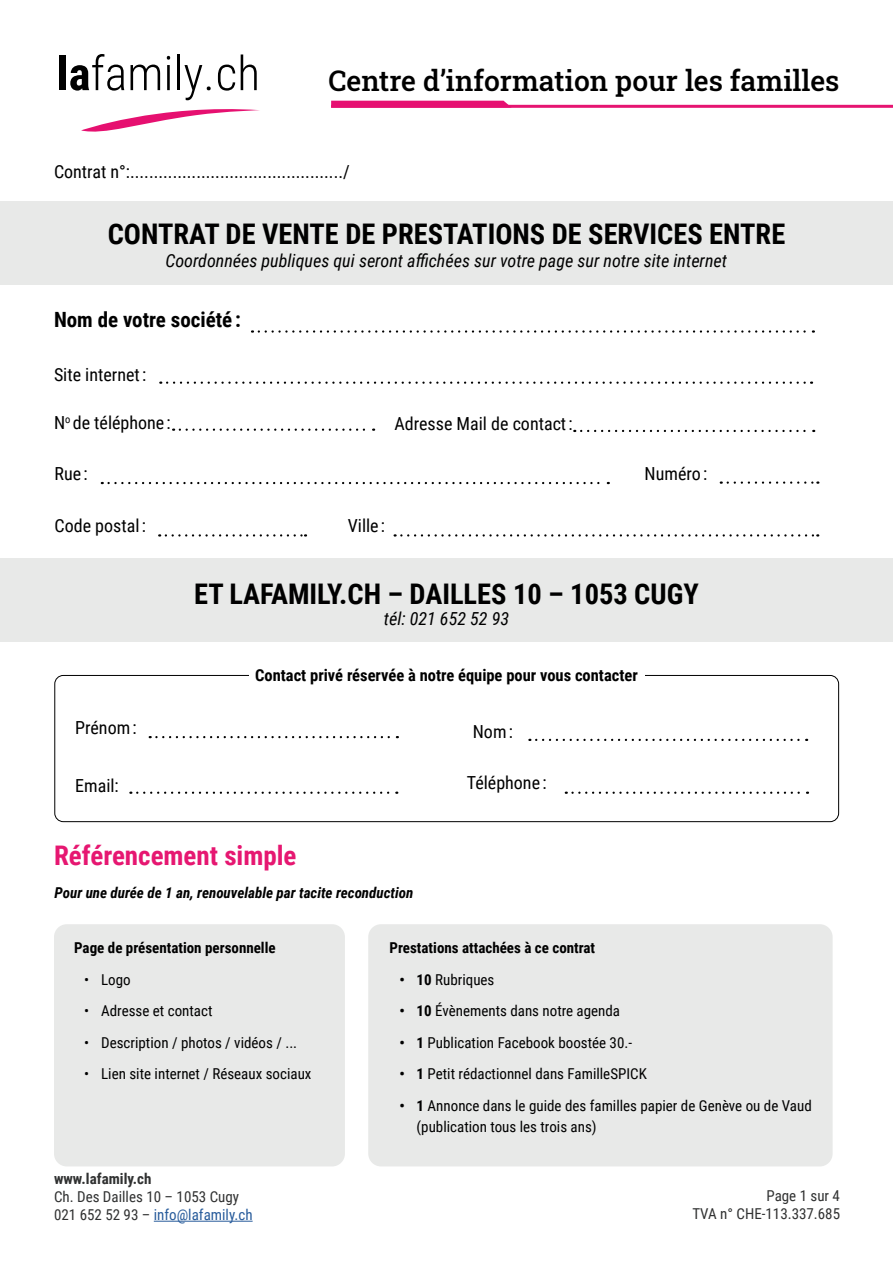
<style>
.page{position:relative;width:893px;height:1263px;background:#fff}
.page>*{position:absolute;margin:0;border:0;box-sizing:border-box;transform-origin:0 0}
.t1{font:700 28.35px "Roboto Condensed";color:#000}
.t2{font:500 28.35px "Roboto Slab";color:#000}
.t3{font:700 27px "Roboto Condensed";color:#e61771}
.t4{font:700 21px "Roboto Condensed";color:#000}
.t5{font:18px "Roboto Condensed";color:#000}
.t6{font:italic 18px "Roboto Condensed";color:#000}
.t7{font:700 16.5px "Roboto Condensed";color:#000}
.t8{font:15px/21px "Roboto Condensed";color:#000}
.t9{font:15px/18px "Roboto Condensed";color:#303131}
.t10{font:700 15px "Roboto Condensed";color:#000}
.t11{font:italic 700 15px "Roboto Condensed";color:#000}
.t12{font:700 15px "Roboto Condensed";color:#303131}
.s1{font-weight:700}
.s2{color:#275b9b}
</style>
<div class="page">
<div style="left:60px;top:55px;width:6px;height:35px;background:#000"></div>
<svg style="left:70px;top:54px;width:190px;height:78px"></svg>
<hr style="left:331px;top:105px;width:562px;height:3px;background:#e61471">
<svg style="left:331px;top:101px;width:181px;height:7px"></svg>
<hr style="left:154px;top:1221px;width:99px;height:1px;background:#275b9b">
<div style="left:0;top:558px;width:893px;height:84px;background:#e8e9e8"></div>
<div style="left:54px;top:924px;width:291px;height:242px;background:#e8e9e8;border-radius:13px"></div>
<div style="left:368px;top:924px;width:465px;height:242px;background:#e8e9e8;border-radius:13px"></div>
<div style="left:0;top:202px;width:893px;height:83px;background:#e8e9e8"></div>
<svg style="left:259px;top:330px;width:555px;height:3px"></svg>
<svg style="left:167px;top:381px;width:645px;height:3px"></svg>
<svg style="left:180px;top:428px;width:194px;height:3px"></svg>
<svg style="left:109px;top:482px;width:500px;height:2px"></svg>
<svg style="left:150px;top:736px;width:248px;height:2px"></svg>
<svg style="left:166px;top:534px;width:140px;height:2px"></svg>
<svg style="left:137px;top:791px;width:260px;height:3px"></svg>
<svg style="left:566px;top:791px;width:242px;height:3px"></svg>
<svg style="left:395px;top:534px;width:423px;height:2px"></svg>
<svg style="left:728px;top:481px;width:90px;height:3px"></svg>
<svg style="left:536px;top:739px;width:271px;height:2px"></svg>
<svg style="left:581px;top:430px;width:233px;height:2px"></svg>
<div style="left:55px;top:675px;width:784px;height:147px;border:1px solid #000;border-radius:9px"></div>
<div style="left:249px;top:663px;width:396px;height:23px;background:#fff"></div>
<h1 class="t2" style="left:328px;top:62px;width:513px">Centre d’information pour les familles</h1>
<p class="t5" style="left:54px;top:159px;width:297px">Contrat n°:............................................./</p>
<h1 class="t1" style="left:108px;top:214px;width:679px">CONTRAT DE VENTE DE PRESTATIONS DE SERVICES ENTRE</h1>
<p class="t6" style="left:165px;top:248px;width:563px">Coordonnées publiques qui seront affichées sur votre page sur notre site internet</p>
<h3 class="t4" style="left:54px;top:305px;width:188px">Nom de votre société :</h3>
<p class="t5" style="left:54px;top:362px;width:94px">Site internet :</p>
<p class="t5" style="left:54px;top:410px;width:118px">N<sup>o</sup> de téléphone :</p>
<p class="t5" style="left:395px;top:411px;width:180px">Adresse Mail de contact :</p>
<p class="t5" style="left:55px;top:461px;width:35px">Rue :</p>
<p class="t5" style="left:55px;top:513px;width:93px">Code postal :</p>
<p class="t5" style="left:348px;top:513px;width:39px">Ville :</p>
<p class="t5" style="left:645px;top:461px;width:64px">Numéro :</p>
<h1 class="t1" style="left:194px;top:574px;width:506px">ET LAFAMILY.CH – DAILLES 10 – 1053 CUGY</h1>
<p class="t6" style="left:384px;top:606px;width:127px">tél: 021 652 52 93</p>
<p class="t5" style="left:75px;top:715px;width:63px">Prénom :</p>
<p class="t5" style="left:75px;top:773px;width:45px">Email:</p>
<p class="t7" style="left:255px;top:664px;width:384px">Contact privé réservée à notre équipe pour vous contacter</p>
<p class="t5" style="left:473px;top:719px;width:42px">Nom :</p>
<p class="t5" style="left:467px;top:770px;width:81px">Téléphone :</p>
<h2 class="t3" style="left:54px;top:836px;width:244px">Référencement simple</h2>
<p class="t11" style="left:55px;top:882px;width:360px">Pour une durée de 1 an, renouvelable par tacite reconduction</p>
<p class="t10" style="left:74px;top:937px;width:203px">Page de présentation personnelle</p>
<p class="t8" style="left:84px;top:968px;width:48px">• Logo</p>
<p class="t8" style="left:84px;top:1000px;width:130px">• Adresse et contact</p>
<p class="t8" style="left:84px;top:1031px;width:215px">• Description / photos / vidéos / ...</p>
<p class="t8" style="left:84px;top:1063px;width:229px">• Lien site internet / Réseaux sociaux</p>
<p class="t10" style="left:390px;top:937px;width:207px">Prestations attachées à ce contrat</p>
<p class="t8" style="left:400px;top:968px;width:96px"><span class="s1">• 10</span> Rubriques</p>
<p class="t8" style="left:400px;top:1000px;width:222px"><span class="s1">• 10</span> Évènements dans notre agenda</p>
<p class="t8" style="left:400px;top:1031px;width:234px"><span class="s1">• 1</span> Publication Facebook boostée 30.-</p>
<p class="t8" style="left:400px;top:1063px;width:249px"><span class="s1">• 1</span> Petit rédactionnel dans FamilleSPICK</p>
<p class="t8" style="left:417px;top:1094px;width:397px;text-indent:-17px"><span class="s1">• 1</span> Annonce dans le guide des familles papier de Genève ou de Vaud (publication tous les trois ans)</p>
<p class="t12" style="left:54px;top:1168px;width:99px">www.lafamily.ch</p>
<p class="t9" style="left:54px;top:1187px;width:200px">Ch. Des Dailles 10 – 1053 Cugy<br>021 652 52 93 – <span class="s2">info@lafamily.ch</span></p>
<p class="t9" style="left:692px;top:1186px;width:149px;text-align:right">Page 1 sur 4<br>TVA n° CHE-113.337.685</p>
</div>
